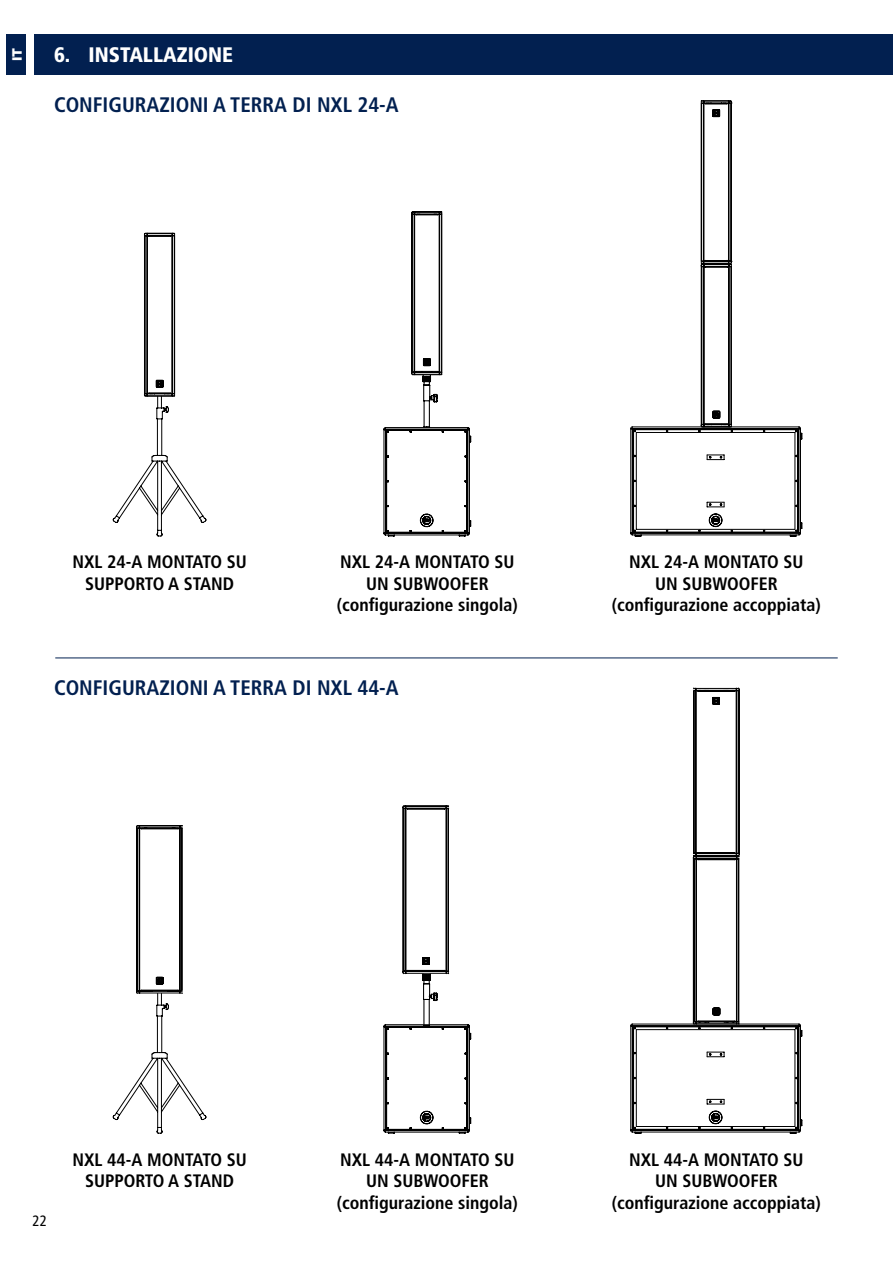
<style>
.page{position:relative;width:893px;height:1263px;background:#fff}
.page>*{position:absolute;margin:0;border:0;box-sizing:border-box;transform-origin:0 0}
.t1{font:700 condensed 21px "Frutiger LT Std";color:#022050}
.t2{font:900 condensed 21px "Frutiger LT Std";color:#fff}
.t3{font:700 condensed 18px/21.6px "Frutiger LT Std";color:#000;text-align:center}
.t4{font:condensed 15px "Frutiger LT Std";color:#000}
.t5{font:900 13.5px "Gotham";color:#fff}
</style>
<div class="page">
<div style="left:6px;top:34px;width:20px;height:41px;background:#022050"></div>
<div style="left:34px;top:34px;width:859px;height:41px;background:#022050"></div>
<svg style="left:112px;top:232px;width:95px;height:305px"></svg>
<svg style="left:112px;top:825px;width:95px;height:309px"></svg>
<hr style="left:55px;top:657px;width:783px;height:1px;background:#022050">
<svg style="left:383px;top:211px;width:89px;height:326px"></svg>
<svg style="left:383px;top:805px;width:89px;height:329px"></svg>
<svg style="left:630px;top:100px;width:173px;height:437px"></svg>
<svg style="left:630px;top:687px;width:173px;height:447px"></svg>
<p class="t5" style="left:8px;top:61px;width:15px;rotate:-90deg">IT</p>
<p class="t2" style="left:54px;top:42px;width:181px">6. INSTALLAZIONE</p>
<p class="t1" style="left:54px;top:92px;width:346px">CONFIGURAZIONI A TERRA DI NXL 24-A</p>
<p class="t3" style="left:72px;top:551px;width:176px">NXL 24-A MONTATO SU<br>SUPPORTO A STAND</p>
<p class="t3" style="left:337px;top:551px;width:182px">NXL 24-A MONTATO SU<br>UN SUBWOOFER (configurazione singola)</p>
<p class="t1" style="left:54px;top:675px;width:346px">CONFIGURAZIONI A TERRA DI NXL 44-A</p>
<p class="t3" style="left:612px;top:551px;width:210px">NXL 24-A MONTATO SU<br>UN SUBWOOFER (configurazione accoppiata)</p>
<p class="t4" style="left:33px;top:1211px;width:16px">22</p>
<p class="t3" style="left:72px;top:1149px;width:176px">NXL 44-A MONTATO SU<br>SUPPORTO A STAND</p>
<p class="t3" style="left:337px;top:1149px;width:182px">NXL 44-A MONTATO SU<br>UN SUBWOOFER (configurazione singola)</p>
<p class="t3" style="left:612px;top:1149px;width:210px">NXL 44-A MONTATO SU<br>UN SUBWOOFER (configurazione accoppiata)</p>
</div>
